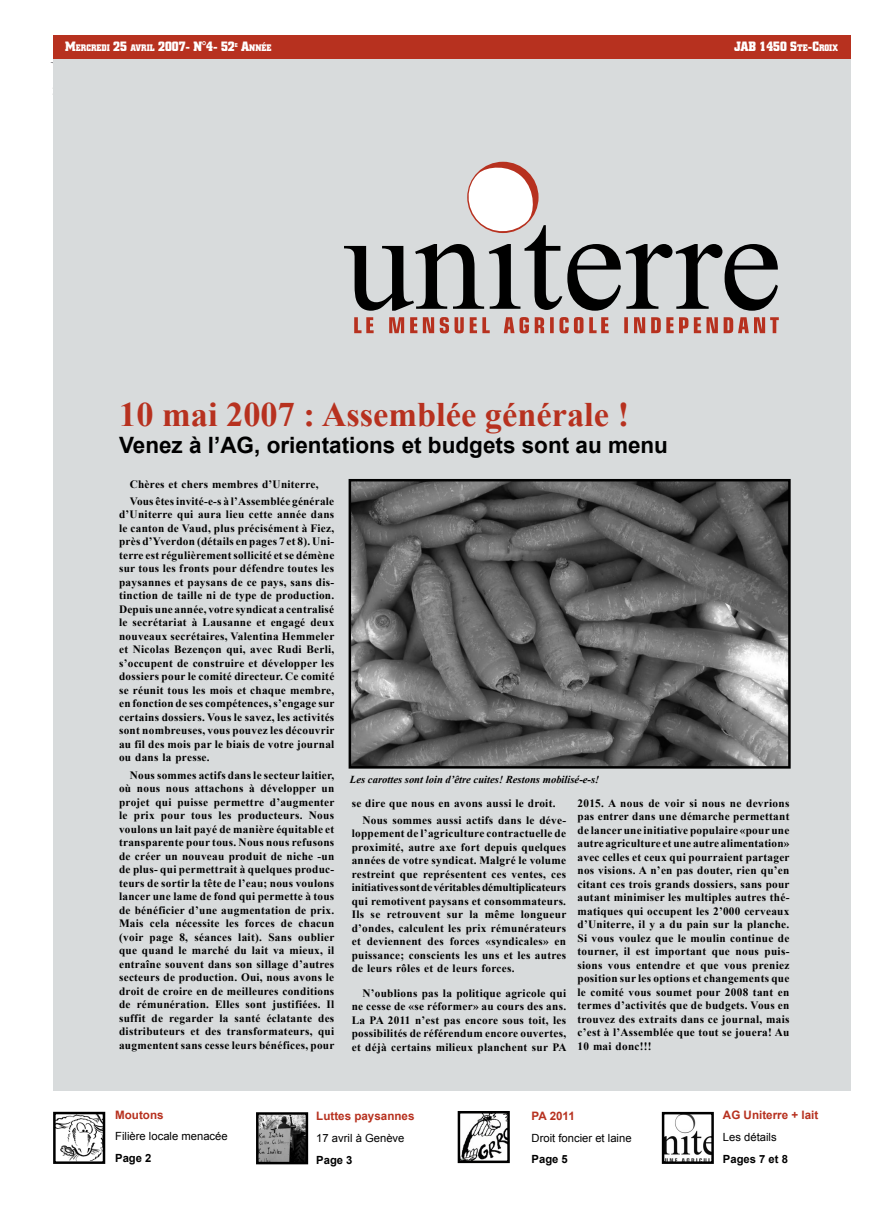
<style>
.page{position:relative;width:886px;height:1205px;background:#fff}
.page>*{position:absolute;margin:0;border:0;box-sizing:border-box;transform-origin:0 0}
.t1{font:700 34.38px "Times New Roman";color:#b7311f}
.t2{font:700 22.5px "Arial";color:#000}
.t3{font:700 13.75px "Square Slabserif 711 BT";color:#fff;scale:.9 1}
.t4{font:700 11.62px "Arial";color:#b7311f}
.t5{font:700 11.25px/13.5px "Times New Roman";letter-spacing:.025em;color:#000;text-align:justify}
.t6{font:11.25px "Arial";color:#000}
.t7{font:700 11.25px "Arial";color:#000}
.t8{font:italic 700 10.62px "Times New Roman";color:#000}
.t9{font:700 9.62px "Square Slabserif 711 BT";color:#fff;scale:.9 1}
.t10{font:700 5.62px "Square Slabserif 711 BT";color:#fff;scale:.9 1}
.s1{font-size:9.62px}
.s2{font-size:13.75px}
</style>
<div class="page">
<div style="left:53px;top:59px;width:797px;height:1110px;background:#d8dbdc"></div>
<div style="left:53px;top:1091px;width:797px;height:86px;background:#fff"></div>
<div style="left:53px;top:35px;width:797px;height:24px;background:#b7311f"></div>
<svg style="left:344px;top:164px;width:434px;height:147px"></svg>
<svg style="left:354px;top:317px;width:425px;height:16px"></svg>
<img style="left:665px;top:1115px;width:46px;height:46px">
<div style="left:662px;top:1112px;width:52px;height:52px;border:2px solid #000"></div>
<img style="left:56px;top:1115px;width:46px;height:46px">
<div style="left:53px;top:1112px;width:52px;height:52px;border:2px solid #000"></div>
<img style="left:259px;top:1115px;width:46px;height:46px">
<div style="left:256px;top:1112px;width:52px;height:52px;border:2px solid #000"></div>
<img style="left:461px;top:1114px;width:46px;height:46px">
<div style="left:458px;top:1111px;width:52px;height:52px;border:2px solid #000"></div>
<img style="left:352px;top:482px;width:436px;height:283px">
<div style="left:349px;top:479px;width:442px;height:289px;border:2px solid #000"></div>
<p class="t3" style="left:65px;top:38px;width:190px">M<span class="s1">ERCREDI</span> 25 <span class="s1">AVRIL</span> 2007- N°4- 52</p>
<p class="t10" style="left:235px;top:41px;width:5px">E</p>
<p class="t9" style="left:241px;top:42px;width:35px"><span class="s2">A</span>NNÉE</p>
<p class="t3" style="left:734px;top:38px;width:117px">JAB 1450 S<span class="s1">TE</span>-C<span class="s1">ROIX</span></p>
<h1 class="t1" style="left:119px;top:391px;width:511px">10 mai 2007 : Assemblée générale !</h1>
<h2 class="t2" style="left:119px;top:430px;width:550px">Venez à l’AG, orientations et budgets sont au menu</h2>
<p class="t5" style="left:130px;top:475px;width:206px;line-height:17.1px">Chères et chers membres d’Uniterre,<br>Vous êtes invité-e-s à l’Assemblée générale</p>
<p class="t5" style="left:119px;top:508px;width:217px">d’Uniterre qui aura lieu cette année dans le canton de Vaud, plus précisément à Fiez, près d’Yverdon (détails en pages 7 et 8). Uni&shy;terre est régulièrement sollicité et se démène sur tous les fronts pour défendre toutes les paysannes et paysans de ce pays, sans dis&shy;tinction de taille ni de type de production.<br>Depuis une année, votre syndicat a centralisé le secrétariat à Lausanne et engagé deux nouveaux secrétaires, Valentina Hemmeler et Nicolas Bezençon qui, avec Rudi Berli, s’occupent de construire et développer les dossiers pour le comité directeur. Ce comité se réunit tous les mois et chaque membre, en fonction de ses compétences, s’engage sur certains dossiers. Vous le savez, les activités sont nombreuses, vous pouvez les découvrir au fil des mois par le biais de votre journal ou dans la presse.</p>
<p class="t5" style="left:119px;top:768px;width:217px;text-indent:11px">Nous sommes actifs dans le secteur laitier, où nous nous attachons à développer un projet qui puisse permettre d’augmenter le prix pour tous les producteurs. Nous voulons un lait payé de manière équitable et transparente pour tous. Nous nous refusons de créer un nouveau produit de niche -un de plus- qui permettrait à quelques produc&shy;teurs de sortir la tête de l’eau; nous voulons lancer une lame de fond qui permette à tous de bénéficier d’une augmentation de prix.<br>Mais cela nécessite les forces de chacun (voir page 8, séances lait). Sans oublier que quand le marché du lait va mieux, il entraîne souvent dans son sillage d’autres secteurs de production. Oui, nous avons le droit de croire en de meilleures conditions de rémunération. Elles sont justifiées. Il suffit de regarder la santé éclatante des distributeurs et des transformateurs, qui augmentent sans cesse leurs bénéfices, pour</p>
<p class="t8" style="left:350px;top:772px;width:251px">Les carottes sont loin d’être cuites! Restons mobilisé-e-s!</p>
<p class="t5" style="left:362px;top:794px;width:205px;line-height:17.1px;text-indent:-11px">se dire que nous en avons aussi le droit.<br>Nous sommes aussi actifs dans le déve-</p>
<p class="t5" style="left:352px;top:826px;width:216px">loppement de l’agriculture contractuelle de proximité, autre axe fort depuis quelques années de votre syndicat. Malgré le volume restreint que représentent ces ventes, ces initiatives sont de véritables démultiplicateurs qui remotivent paysans et consommateurs.<br>Ils se retrouvent sur la même longueur d’ondes, calculent les prix rémunérateurs et deviennent des forces «syndicales» en puissance; conscients les uns et les autres de leurs rôles et de leurs forces.</p>
<p class="t5" style="left:352px;top:986px;width:217px;text-indent:11px">N’oublions pas la politique agricole qui ne cesse de «se réformer» au cours des ans.<br>La PA 2011 n’est pas encore sous toit, les possibilités de référendum encore ouvertes, et déjà certains milieux planchent sur PA</p>
<p class="t5" style="left:577px;top:796px;width:214px">2015. A nous de voir si nous ne devrions pas entrer dans une démarche permettant de lancer une initiative populaire «pour une autre agriculture et une autre alimentation» avec celles et ceux qui pourraient partager nos visions. A n’en pas douter, rien qu’en citant ces trois grands dossiers, sans pour autant minimiser les multiples autres thé&shy;matiques qui occupent les 2’000 cerveaux d’Uniterre, il y a du pain sur la planche.<br>Si vous voulez que le moulin continue de tourner, il est important que nous puis&shy;sions vous entendre et que vous preniez position sur les options et changements que le comité vous soumet pour 2008 tant en termes d’activités que de budgets. Vous en trouvez des extraits dans ce journal, mais c’est à l’Assemblée que tout se jouera! Au 10 mai donc!!!</p>
<p class="t4" style="left:115px;top:1106px;width:50px">Moutons</p>
<p class="t6" style="left:115px;top:1129px;width:114px">Filière locale menacée</p>
<p class="t7" style="left:115px;top:1151px;width:38px">Page 2</p>
<p class="t4" style="left:316px;top:1108px;width:100px">Luttes paysannes</p>
<p class="t6" style="left:316px;top:1130px;width:90px">17 avril à Genève</p>
<p class="t7" style="left:316px;top:1152px;width:38px">Page 3</p>
<p class="t4" style="left:531px;top:1108px;width:45px">PA 2011</p>
<p class="t6" style="left:531px;top:1130px;width:102px">Droit foncier et laine</p>
<p class="t7" style="left:531px;top:1152px;width:38px">Page 5</p>
<p class="t4" style="left:723px;top:1107px;width:97px">AG Uniterre + lait</p>
<p class="t6" style="left:723px;top:1130px;width:55px">Les détails</p>
<p class="t7" style="left:723px;top:1151px;width:67px">Pages 7 et 8</p>
</div>
